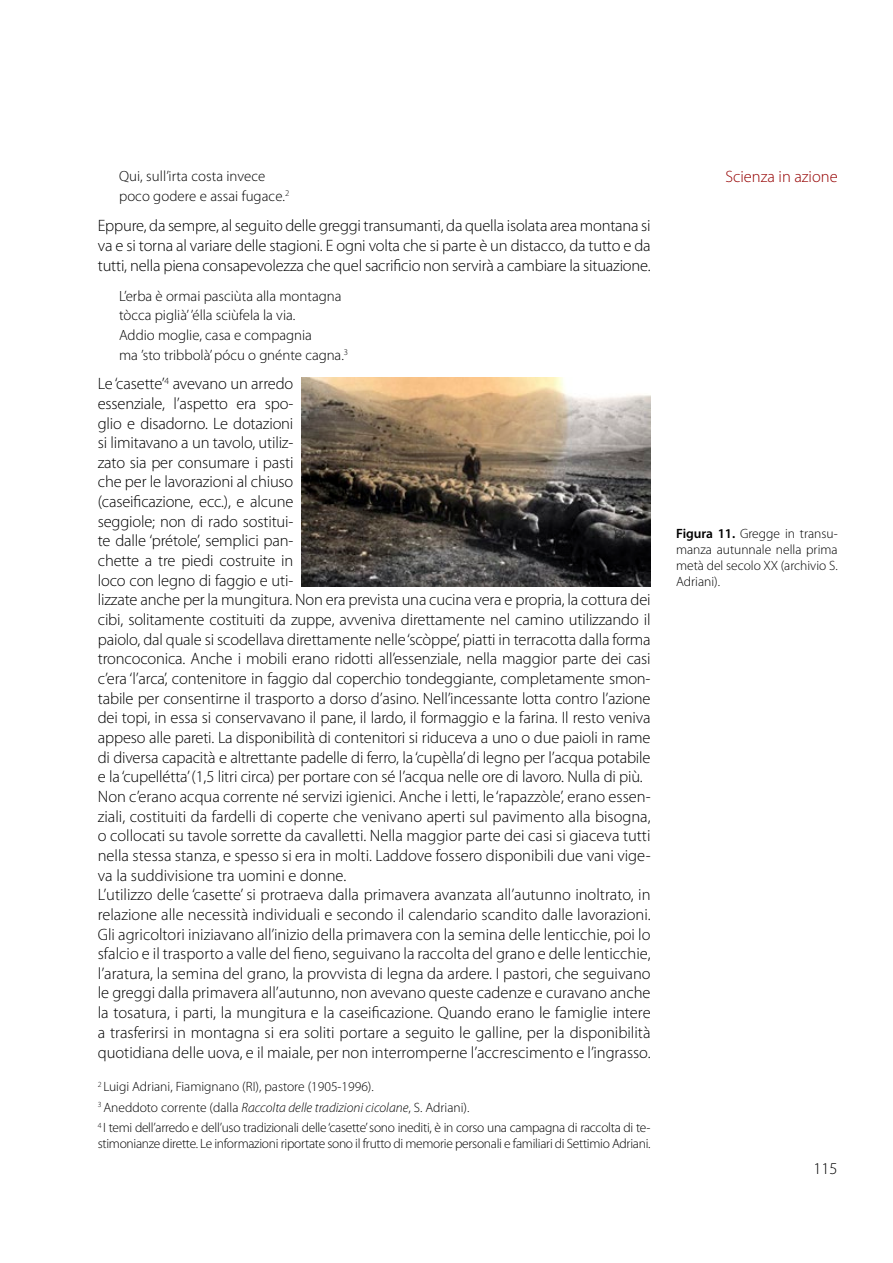
<style>
.page{position:relative;width:893px;height:1263px;background:#fff}
.page>*{position:absolute;margin:0;border:0;box-sizing:border-box;transform-origin:0 0}
.t1{font:300 16.5px/19.6px "Myriad Pro";letter-spacing:-.01em;color:#000;text-align:justify}
.t2{font:300 16.5px "Myriad Pro";color:#950000}
.t3{font:300 14.85px/19.6px "Myriad Pro";color:#000}
.t4{font:300 13.5px/16.2px "Myriad Pro";letter-spacing:-.02em;color:#000}
.s1{font-style:italic}
.s2{font-weight:600}
</style>
<div class="page">
<img style="left:302px;top:377px;width:349px;height:209px">
<p class="t3" style="left:119px;top:166px;width:172px;line-height:20.1px">Qui, sull’irta costa invece poco godere e assai fugace.<sup>2</sup></p>
<p class="t1" style="left:98px;top:216px;width:554px;line-height:20.1px">Eppure, da sempre, al seguito delle greggi transumanti, da quella isolata area montana si va e si torna al variare delle stagioni. E ogni volta che si parte è un distacco, da tutto e da tutti, nella piena consapevolezza che quel sacrificio non servirà a cambiare la situazione.</p>
<p class="t3" style="left:119px;top:286px;width:231px">L’erba è ormai pasciùta alla montagna tòcca piglià’ ’élla sciùfela la via.<br>Addio moglie, casa e compagnia<br>ma ’sto tribbolà’ pócu o gnénte cagna.<sup>3</sup></p>
<p class="t1" style="left:98px;top:374px;width:554px;text-align:left">Le ‘casette’<sup>4</sup> avevano un arredo<br>essenziale, l’aspetto era spo-<br>glio e disadorno. Le dotazioni<br>si limitavano a un tavolo, utiliz-<br>zato sia per consumare i pasti<br>che per le lavorazioni al chiuso<br>(caseificazione, ecc.), e alcune<br>seggiole; non di rado sostitui-<br>te dalle ‘prétole’, semplici pan-<br>chette a tre piedi costruite in<br>loco con legno di faggio e uti-<br>lizzate anche per la mungitura. Non era prevista una cucina vera e propria, la cottura dei cibi, solitamente costituiti da zuppe, avveniva direttamente nel camino utilizzando il paiolo, dal quale si scodellava direttamente nelle ‘scòppe’, piatti in terracotta dalla forma troncoconica. Anche i mobili erano ridotti all’essenziale, nella maggior parte dei casi c’era ‘l’arca’, contenitore in faggio dal coperchio tondeggiante, completamente smon&shy;tabile per consentirne il trasporto a dorso d’asino. Nell’incessante lotta contro l’azione dei topi, in essa si conservavano il pane, il lardo, il formaggio e la farina. Il resto veniva appeso alle pareti. La disponibilità di contenitori si riduceva a uno o due paioli in rame di diversa capacità e altrettante padelle di ferro, la ‘cupèlla’ di legno per l’acqua potabile e la ‘cupellétta’ (1,5 litri circa) per portare con sé l’acqua nelle ore di lavoro. Nulla di più.<br>Non c’erano acqua corrente né servizi igienici. Anche i letti, le ‘rapazzòle’, erano essen&shy;ziali, costituiti da fardelli di coperte che venivano aperti sul pavimento alla bisogna, o collocati su tavole sorrette da cavalletti. Nella maggior parte dei casi si giaceva tutti nella stessa stanza, e spesso si era in molti. Laddove fossero disponibili due vani vige&shy;va la suddivisione tra uomini e donne.<br>L’utilizzo delle ‘casette’ si protraeva dalla primavera avanzata all’autunno inoltrato, in relazione alle necessità individuali e secondo il calendario scandito dalle lavorazioni.<br>Gli agricoltori iniziavano all’inizio della primavera con la semina delle lenticchie, poi lo sfalcio e il trasporto a valle del fieno, seguivano la raccolta del grano e delle lenticchie, l’aratura, la semina del grano, la provvista di legna da ardere. I pastori, che seguivano le greggi dalla primavera all’autunno, non avevano queste cadenze e curavano anche la tosatura, i parti, la mungitura e la caseificazione. Quando erano le famiglie intere a trasferirsi in montagna si era soliti portare a seguito le galline, per la disponibilità quotidiana delle uova, e il maiale, per non interromperne l’accrescimento e l’ingrasso.</p>
<p class="t4" style="left:98px;top:1076px;width:554px;line-height:20.4px"><sup>2</sup> Luigi Adriani, Fiamignano (RI), pastore (1905-1996).<br><sup>3</sup> Aneddoto corrente (dalla <span class="s1">Raccolta delle tradizioni cicolane</span>, S. Adriani).<br><sup>4</sup> I temi dell’arredo e dell’uso tradizionali delle ‘casette’ sono inediti, è in corso una campagna di raccolta di te-</p>
<p class="t4" style="left:98px;top:1136px;width:554px">stimonianze dirette. Le informazioni riportate sono il frutto di memorie personali e familiari di Settimio Adriani.</p>
<p class="t2" style="left:725px;top:168px;width:114px">Scienza in azione</p>
<p class="t4" style="left:676px;top:525px;width:163px;text-align:justify"><span class="s2">Figura 11.</span> Gregge in transu&shy;manza autunnale nella prima metà del secolo XX (archivio S.<br>Adriani).</p>
<p class="t1" style="left:813px;top:1159px;width:26px">115</p>
</div>
